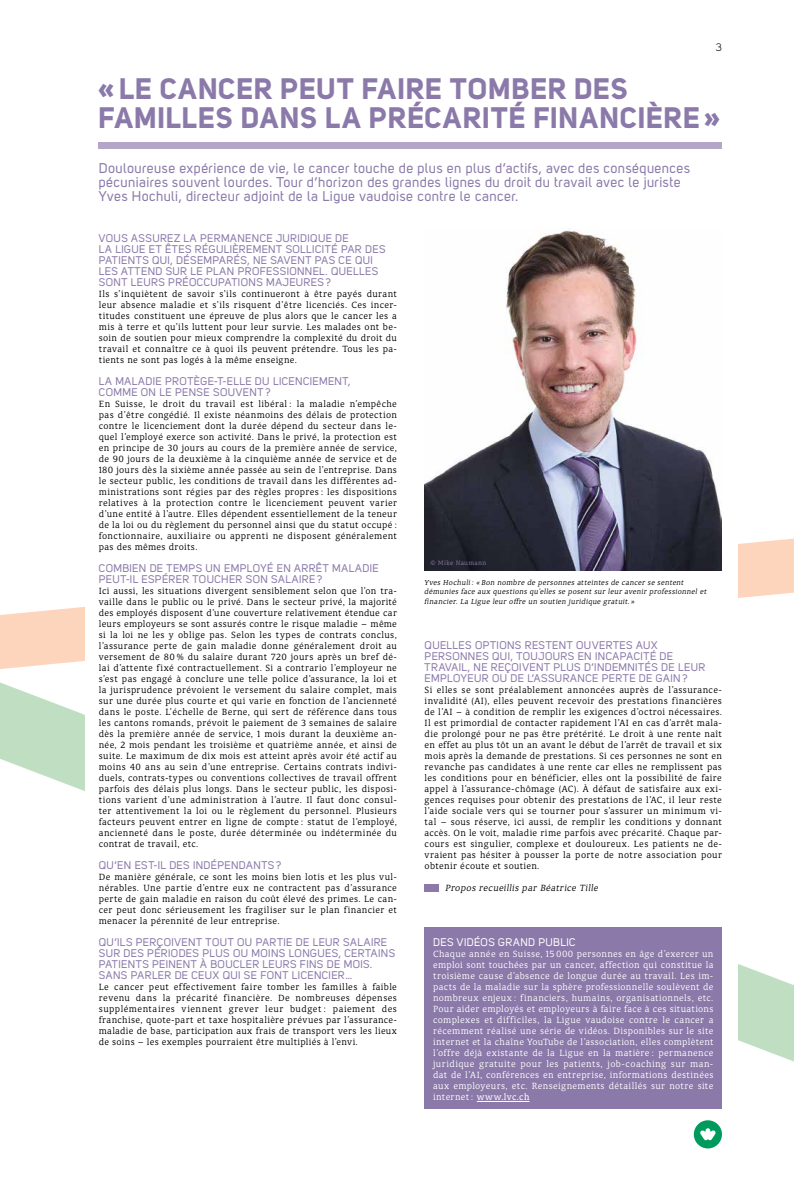
<style>
.page{position:relative;width:794px;height:1191px;background:#fff}
.page>*{position:absolute;margin:0;border:0;box-sizing:border-box;transform-origin:0 0}
.t1{font:29.3px/29px "Uni Sans Bold";letter-spacing:.03em;color:#8a79a9}
.t2{font:14px/14px "Uni Sans Regular";letter-spacing:.025em;color:#8a79a9}
.t3{font:11px/11px "Uni Sans Regular";letter-spacing:.025em;color:#8a79a9}
.t4{font:11px "Uni Sans Regular";letter-spacing:.025em;color:#fff}
.t5{font:10.6px "Uni Sans Book";color:#000}
.t6{font:300 10px/11px "Classic Xtra Round";letter-spacing:.03em;color:#000;text-align:justify}
.t7{font:300 10px/11px "Classic Xtra Round";letter-spacing:.03em;color:#fff;text-align:justify}
.t8{font:italic 300 10px "Classic Xtra Round";letter-spacing:.025em;color:#000}
.t9{font:italic 300 8px/9.6px "Classic Xtra Round";letter-spacing:.03em;color:#000}
.t10{font:300 7px "Classic Xtra Round";letter-spacing:.055em;color:#8a79a9}
.s1{font-weight:400}
</style>
<div class="page">
<svg style="left:1px;top:759px;width:793px;height:303px"></svg>
<svg style="left:0;top:538px;width:794px;height:221px"></svg>
<div style="left:85px;top:77px;width:652px;height:1031px;background:#fff"></div>
<svg style="left:694px;top:1120px;width:28px;height:28px"></svg>
<img style="left:424px;top:230px;width:298px;height:341px">
<div style="left:424px;top:884px;width:15px;height:7px;background:#8a79a9"></div>
<div style="left:99px;top:142px;width:623px;height:7px;background:#b4a6c8"></div>
<div style="left:424px;top:927px;width:298px;height:182px;background:#8a79a9"></div>
<hr style="left:477px;top:1101px;width:52px;height:1px;background:#fff">
<p class="t5" style="left:716px;top:41px;width:8px">3</p>
<h1 class="t1" style="left:99px;top:73px;width:623px">« LE CANCER PEUT FAIRE TOMBER DES<br>FAMILLES DANS LA PRÉCARITÉ FINANCIÈRE »</h1>
<p class="t2" style="left:99px;top:161px;width:592px">Douloureuse expérience de vie, le cancer touche de plus en plus d’actifs, avec des conséquences pécuniaires souvent lourdes. Tour d’horizon des grandes lignes du droit du travail avec le juriste<br>Yves Hochuli, directeur adjoint de la Ligue vaudoise contre le cancer.</p>
<p class="t3" style="left:99px;top:233px;width:288px">VOUS ASSUREZ LA PERMANENCE JURIDIQUE DE<br>LA LIGUE ET ÊTES RÉGULIÈREMENT SOLLICITÉ PAR DES PATIENTS QUI, DÉSEMPARÉS, NE SAVENT PAS CE QUI LES ATTEND SUR LE PLAN PROFESSIONNEL. QUELLES SONT LEURS PRÉOCCUPATIONS MAJEURES ?</p>
<p class="t6" style="left:99px;top:288px;width:300px">Ils s’inquiètent de savoir s’ils continueront à être payés durant leur absence maladie et s’ils risquent d’être licenciés. Ces incer&shy;titudes constituent une épreuve de plus alors que le cancer les a mis à terre et qu’ils luttent pour leur survie. Les malades ont be&shy;soin de soutien pour mieux comprendre la complexité du droit du travail et connaître ce à quoi ils peuvent prétendre. Tous les pa&shy;tients ne sont pas logés à la même enseigne.</p>
<p class="t3" style="left:99px;top:376px;width:253px">LA MALADIE PROTÈGE-T-ELLE DU LICENCIEMENT,<br>COMME ON LE PENSE SOUVENT ?</p>
<p class="t6" style="left:99px;top:398px;width:300px">En Suisse, le droit du travail est libéral : la maladie n’empêche pas d’être congédié. Il existe néanmoins des délais de protection contre le licenciement dont la durée dépend du secteur dans le&shy;quel l’employé exerce son activité. Dans le privé, la protection est en principe de 30 jours au cours de la première année de service, de 90 jours de la deuxième à la cinquième année de service et de 180 jours dès la sixième année passée au sein de l’entreprise. Dans le secteur public, les conditions de travail dans les différentes ad&shy;ministrations sont régies par des règles propres : les dispositions relatives à la protection contre le licenciement peuvent varier d’une entité à l’autre. Elles dépendent essentiellement de la teneur de la loi ou du règlement du personnel ainsi que du statut occupé : fonctionnaire, auxiliaire ou apprenti ne disposent généralement pas des mêmes droits.</p>
<p class="t3" style="left:99px;top:563px;width:281px">COMBIEN DE TEMPS UN EMPLOYÉ EN ARRÊT MALADIE<br>PEUT-IL ESPÉRER TOUCHER SON SALAIRE ?</p>
<p class="t6" style="left:99px;top:585px;width:300px">Ici aussi, les situations divergent sensiblement selon que l’on tra&shy;vaille dans le public ou le privé. Dans le secteur privé, la majorité des employés disposent d’une couverture relativement étendue car leurs employeurs se sont assurés contre le risque maladie – même si la loi ne les y oblige pas. Selon les types de contrats conclus, l’assurance perte de gain maladie donne généralement droit au versement de 80 % du salaire durant 720 jours après un bref dé&shy;lai d’attente fixé contractuellement. Si a contrario l’employeur ne s’est pas engagé à conclure une telle police d’assurance, la loi et la jurisprudence prévoient le versement du salaire complet, mais sur une durée plus courte et qui varie en fonction de l’ancienneté dans le poste. L’échelle de Berne, qui sert de référence dans tous les cantons romands, prévoit le paiement de 3 semaines de salaire dès la première année de service, 1 mois durant la deuxième an&shy;née, 2 mois pendant les troisième et quatrième année, et ainsi de suite. Le maximum de dix mois est atteint après avoir été actif au moins 40 ans au sein d’une entreprise. Certains contrats indivi&shy;duels, contrats-types ou conventions collectives de travail offrent parfois des délais plus longs. Dans le secteur public, les disposi&shy;tions varient d’une administration à l’autre. Il faut donc consul&shy;ter attentivement la loi ou le règlement du personnel. Plusieurs facteurs peuvent entrer en ligne de compte : statut de l’employé, ancienneté dans le poste, durée déterminée ou indéterminée du contrat de travail, etc.</p>
<p class="t3" style="left:99px;top:860px;width:184px">QU’EN EST-IL DES INDÉPENDANTS ?</p>
<p class="t6" style="left:99px;top:871px;width:300px">De manière générale, ce sont les moins bien lotis et les plus vul&shy;nérables. Une partie d’entre eux ne contractent pas d’assurance perte de gain maladie en raison du coût élevé des primes. Le can&shy;cer peut donc sérieusement les fragiliser sur le plan financier et menacer la pérennité de leur entreprise.</p>
<p class="t3" style="left:99px;top:937px;width:298px">QU’ILS PERÇOIVENT TOUT OU PARTIE DE LEUR SALAIRE SUR DES PÉRIODES PLUS OU MOINS LONGUES, CERTAINS PATIENTS PEINENT À BOUCLER LEURS FINS DE MOIS.<br>SANS PARLER DE CEUX QUI SE FONT LICENCIER…</p>
<p class="t6" style="left:99px;top:981px;width:300px">Le cancer peut effectivement faire tomber les familles à faible revenu dans la précarité financière. De nombreuses dépenses supplémentaires viennent grever leur budget : paiement des franchise, quote-part et taxe hospitalière prévues par l’assurance&shy;maladie de base, participation aux frais de transport vers les lieux de soins – les exemples pourraient être multipliés à l’envi.</p>
<p class="t10" style="left:430px;top:559px;width:57px">© Mike Naumann</p>
<p class="t9" style="left:424px;top:577px;width:284px">Yves Hochuli : « Bon nombre de personnes atteintes de cancer se sentent démunies face aux questions qu’elles se posent sur leur avenir professionnel et financier. La Ligue leur offre un soutien juridique gratuit. »</p>
<p class="t3" style="left:424px;top:640px;width:282px">QUELLES OPTIONS RESTENT OUVERTES AUX PERSONNES QUI, TOUJOURS EN INCAPACITÉ DE TRAVAIL, NE REÇOIVENT PLUS D’INDEMNITÉS DE LEUR EMPLOYEUR OU DE L’ASSURANCE PERTE DE GAIN?</p>
<p class="t6" style="left:424px;top:684px;width:299px">Si elles se sont préalablement annoncées auprès de l’assurance&shy;invalidité (AI), elles peuvent recevoir des prestations financières de l’AI – à condition de remplir les exigences d’octroi nécessaires.<br>Il est primordial de contacter rapidement l’AI en cas d’arrêt mala&shy;die prolongé pour ne pas être prétérité. Le droit à une rente naît en effet au plus tôt un an avant le début de l’arrêt de travail et six mois après la demande de prestations. Si ces personnes ne sont en revanche pas candidates à une rente car elles ne remplissent pas les conditions pour en bénéficier, elles ont la possibilité de faire appel à l’assurance-chômage (AC). À défaut de satisfaire aux exi&shy;gences requises pour obtenir des prestations de l’AC, il leur reste l’aide sociale vers qui se tourner pour s’assurer un minimum vi&shy;tal – sous réserve, ici aussi, de remplir les conditions y donnant accès. On le voit, maladie rime parfois avec précarité. Chaque par&shy;cours est singulier, complexe et douloureux. Les patients ne de&shy;vraient pas hésiter à pousser la porte de notre association pour obtenir écoute et soutien.</p>
<p class="t8" style="left:445px;top:882px;width:154px">Propos recueillis par Béatrice Tille</p>
<p class="t4" style="left:433px;top:936px;width:144px">DES VIDÉOS GRAND PUBLIC</p>
<p class="t7" style="left:433px;top:948px;width:282px">Chaque année en Suisse, 15 000 personnes en âge d’exercer un emploi sont touchées par un cancer, affection qui constitue la troisième cause d’absence de longue durée au travail. Les im&shy;pacts de la maladie sur la sphère professionnelle soulèvent de nombreux enjeux : financiers, humains, organisationnels, etc.<br>Pour aider employés et employeurs à faire face à ces situations complexes et difficiles, la Ligue vaudoise contre le cancer a récemment réalisé une série de vidéos. Disponibles sur le site internet et la chaîne YouTube de l’association, elles complètent l’offre déjà existante de la Ligue en la matière : permanence juridique gratuite pour les patients, job-coaching sur man&shy;dat de l’AI, conférences en entreprise, informations destinées aux employeurs, etc. Renseignements détaillés sur notre site internet : <span class="s1">www.lvc.ch</span></p>
</div>
